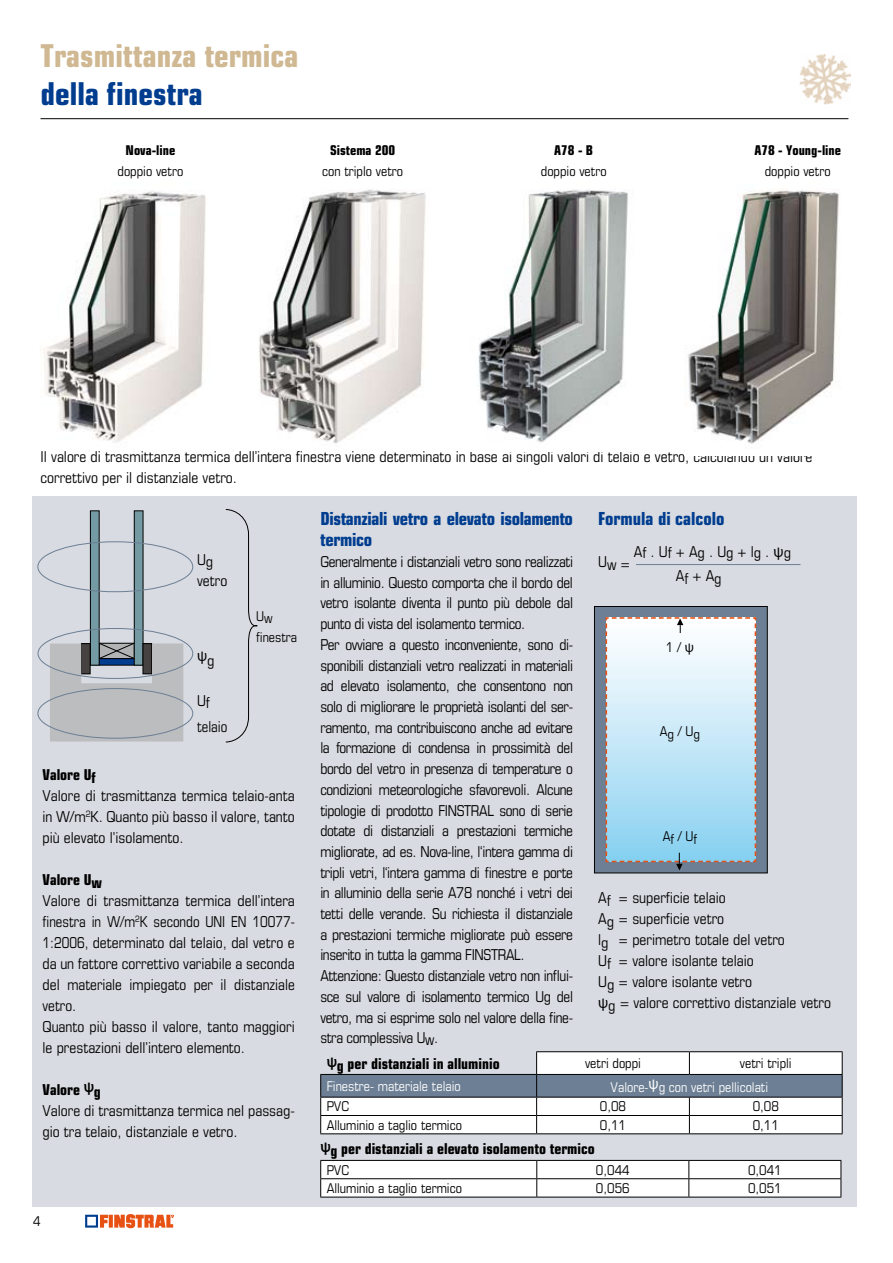
<style>
.page{position:relative;width:893px;height:1263px;background:#fff}
.page>*{position:absolute;margin:0;border:0;box-sizing:border-box;transform-origin:0 0}
.t1{font:700 condensed 31.5px "Eurostile";color:#cfb892}
.t2{font:700 condensed 31.5px "Eurostile";color:#003d8f}
.t3{font:700 condensed 18px/21px "Eurostile";letter-spacing:-.02em;color:#003d8f}
.t4{font:700 condensed 18px "Eurostile";color:#003d8f}
.t5{font:condensed 15px/20.7px "Eurostile";letter-spacing:-.025em;color:#000}
.t6{font:condensed 15px/21px "Eurostile";color:#000}
.t7{font:700 condensed 15px "Eurostile";color:#000}
.t8{font:15px "Lucida Grande";color:#000;scale:.85 1}
.t9{font:condensed 13.5px/20px "Eurostile";color:#000}
.t10{font:condensed 13.5px "Eurostile";color:#fff}
.t11{font:700 condensed 13.5px "Eurostile";color:#000}
.s1{font-family:"Eurostile";font-stretch:condensed}
.s2{font-weight:700}
.s3{font-family:"Lucida Grande";font-weight:700;font-stretch:normal}
.s4{font-family:"Lucida Grande";font-stretch:normal}
</style>
<div class="page">
<svg style="left:109px;top:1215px;width:4px;height:12px"></svg>
<svg style="left:114px;top:1214px;width:60px;height:15px"></svg>
<svg style="left:85px;top:1215px;width:23px;height:12px"></svg>
<div style="left:32px;top:496px;width:825px;height:710px;background:#d8dbe1"></div>
<hr style="left:40px;top:118px;width:808px;height:1px;background:#000">
<hr style="left:636px;top:564px;width:164px;height:1px;background:#6d7f94">
<div style="left:90px;top:511px;width:9px;height:154px;background:#749ba4"></div>
<div style="left:90px;top:511px;width:9px;height:154px;border:1px solid #000"></div>
<div style="left:134px;top:511px;width:9px;height:154px;background:#749ba4"></div>
<div style="left:134px;top:511px;width:9px;height:154px;border:1px solid #000"></div>
<svg style="left:50px;top:643px;width:133px;height:98px"></svg>
<div style="left:38px;top:542px;width:155px;height:50px;border:1px solid #6d7f94;border-radius:50%"></div>
<div style="left:38px;top:628px;width:155px;height:51px;border:1px solid #6d7f94;border-radius:50%"></div>
<div style="left:38px;top:688px;width:155px;height:50px;border:1px solid #6d7f94;border-radius:50%"></div>
<div style="left:594px;top:606px;width:173px;height:267px;background:#6d7f94"></div>
<div style="left:594px;top:606px;width:173px;height:267px;border:1px solid #000"></div>
<svg style="left:605px;top:617px;width:152px;height:253px"></svg>
<img style="left:799px;top:54px;width:51px;height:50px">
<svg style="left:225px;top:509px;width:33px;height:234px"></svg>
<hr style="left:536px;top:1051px;width:153px;height:1px;background:#000">
<hr style="left:689px;top:1051px;width:154px;height:1px;background:#000">
<svg style="left:320px;top:1052px;width:523px;height:81px"></svg>
<hr style="left:320px;top:1133px;width:217px;height:1px;background:#000">
<hr style="left:537px;top:1133px;width:152px;height:1px;background:#000">
<hr style="left:689px;top:1133px;width:154px;height:1px;background:#000">
<svg style="left:320px;top:1160px;width:522px;height:37px"></svg>
<hr style="left:320px;top:1197px;width:217px;height:1px;background:#000">
<hr style="left:537px;top:1197px;width:152px;height:1px;background:#000">
<hr style="left:689px;top:1197px;width:152px;height:1px;background:#000">
<img style="left:40px;top:191px;width:166px;height:252px">
<img style="left:259px;top:189px;width:167px;height:255px">
<img style="left:478px;top:190px;width:150px;height:253px">
<img style="left:688px;top:190px;width:151px;height:254px">
<h1 class="t1" style="left:41px;top:36px;width:259px">Trasmittanza termica</h1>
<h1 class="t2" style="left:41px;top:74px;width:164px">della finestra</h1>
<p class="t11" style="left:125px;top:142px;width:51px">Nova-line</p>
<p class="t9" style="left:118px;top:161px;width:67px">doppio vetro</p>
<p class="t11" style="left:330px;top:142px;width:67px">Sistema 200</p>
<p class="t9" style="left:322px;top:161px;width:83px">con triplo vetro</p>
<p class="t11" style="left:554px;top:142px;width:41px">A78 - B</p>
<p class="t9" style="left:541px;top:161px;width:67px">doppio vetro</p>
<p class="t11" style="left:754px;top:142px;width:88px">A78 - Young-line</p>
<p class="t9" style="left:765px;top:161px;width:67px">doppio vetro</p>
<p class="t6" style="left:41px;top:446px;width:773px">Il valore di trasmittanza termica dell’intera finestra viene determinato in base ai singoli valori di telaio e vetro, calcolando un valore correttivo per il distanziale vetro.</p>
<p class="t5" style="left:197px;top:551px;width:32px;line-height:19.8px">Ug vetro</p>
<p class="t8" style="left:197px;top:647px;width:22px">ѱ<span class="s1">g</span></p>
<p class="t6" style="left:197px;top:689px;width:32px;line-height:24.3px">Uf telaio</p>
<p class="t9" style="left:256px;top:607px;width:42px">Uw finestra</p>
<p class="t7" style="left:43px;top:765px;width:55px">Valore Uf</p>
<p class="t5" style="left:43px;top:784px;width:254px;text-align:justify">Valore di trasmittanza termica telaio-anta in W/m<sup>2</sup>K. Quanto più basso il valore, tanto più elevato l’isolamento.</p>
<p class="t7" style="left:43px;top:870px;width:61px">Valore Uw</p>
<p class="t6" style="left:43px;top:889px;width:254px">Valore di trasmittanza termica dell’intera finestra in W/m<sup>2</sup>K secondo UNI EN 10077- 1:2006, determinato dal telaio, dal vetro e da un fattore correttivo variabile a seconda del materiale impiegato per il distanziale vetro.<br>Quanto più basso il valore, tanto maggiori le prestazioni dell’intero elemento.</p>
<p class="t6" style="left:43px;top:1078px;width:254px"><span class="s2">Valore</span> <span class="s3">ѱ</span><span class="s2">g<br></span>Valore di trasmittanza termica nel passag&shy;gio tra telaio, distanziale e vetro.</p>
<p class="t9" style="left:33px;top:1211px;width:9px">4</p>
<p class="t3" style="left:320px;top:508px;width:254px">Distanziali vetro a elevato isolamento termico</p>
<p class="t5" style="left:320px;top:551px;width:254px">Generalmente i distanziali vetro sono realizzati in alluminio. Questo comporta che il bordo del vetro isolante diventa il punto più debole dal punto di vista del isolamento termico.<br>Per ovviare a questo inconveniente, sono di&shy;sponibili distanziali vetro realizzati in materiali ad elevato isolamento, che consentono non solo di migliorare le proprietà isolanti del ser&shy;ramento, ma contribuiscono anche ad evitare la formazione di condensa in prossimità del bordo del vetro in presenza di temperature o condizioni meteorologiche sfavorevoli. Alcune tipologie di prodotto FINSTRAL sono di serie dotate di distanziali a prestazioni termiche migliorate, ad es. Nova-line, l‘intera gamma di tripli vetri, l‘intera gamma di finestre e porte in alluminio della serie A78 nonché i vetri dei tetti delle verande. Su richiesta il distanziale a prestazioni termiche migliorate può essere inserito in tutta la gamma FINSTRAL.<br>Attenzione: Questo distanziale vetro non influi&shy;sce sul valore di isolamento termico Ug del vetro, ma si esprime solo nel valore della fine&shy;stra complessiva Uw.</p>
<p class="t4" style="left:598px;top:508px;width:128px">Formula di calcolo</p>
<p class="t5" style="left:598px;top:553px;width:33px">Uw =</p>
<p class="t6" style="left:676px;top:539px;width:117px;line-height:24px;text-indent:-42px">Af . Uf + Ag . Ug + lg . <span class="s4">ѱ</span>g<br>Af + Ag</p>
<p class="t9" style="left:666px;top:637px;width:30px">1 / <span class="s4">ѱ</span></p>
<p class="t9" style="left:660px;top:721px;width:42px">Ag / Ug</p>
<p class="t9" style="left:663px;top:826px;width:36px">Af / Uf</p>
<p class="t6" style="left:598px;top:887px;width:234px">Af = superficie telaio<br>Ag = superficie vetro<br>lg = perimetro totale del vetro<br>Uf = valore isolante telaio<br>Ug = valore isolante vetro<br><span class="s4">ѱ</span>g = valore correttivo distanziale vetro</p>
<p class="t7" style="left:327px;top:1054px;width:175px"><span class="s4">ѱ</span>g per distanziali in alluminio</p>
<p class="t9" style="left:585px;top:1053px;width:58px">vetri doppi</p>
<p class="t9" style="left:740px;top:1053px;width:53px">vetri tripli</p>
<p class="t10" style="left:327px;top:1078px;width:136px">Finestre- materiale telaio</p>
<p class="t10" style="left:611px;top:1079px;width:159px">Valore-<sup>ѱ</sup>g con vetri pellicolati</p>
<p class="t9" style="left:327px;top:1096px;width:24px">PVC</p>
<p class="t9" style="left:600px;top:1096px;width:28px">0,08</p>
<p class="t9" style="left:753px;top:1096px;width:28px">0,08</p>
<p class="t9" style="left:327px;top:1114px;width:137px">Alluminio a taglio termico</p>
<p class="t9" style="left:600px;top:1114px;width:28px">0,11</p>
<p class="t9" style="left:753px;top:1114px;width:28px">0,11</p>
<p class="t7" style="left:320px;top:1139px;width:276px"><span class="s4">ѱ</span>g per distanziali a elevato isolamento termico</p>
<p class="t9" style="left:327px;top:1159px;width:24px">PVC</p>
<p class="t9" style="left:596px;top:1159px;width:35px">0,044</p>
<p class="t9" style="left:748px;top:1159px;width:35px">0,041</p>
<p class="t9" style="left:327px;top:1178px;width:137px">Alluminio a taglio termico</p>
<p class="t9" style="left:596px;top:1178px;width:35px">0,056</p>
<p class="t9" style="left:748px;top:1178px;width:35px">0,051</p>
</div>
